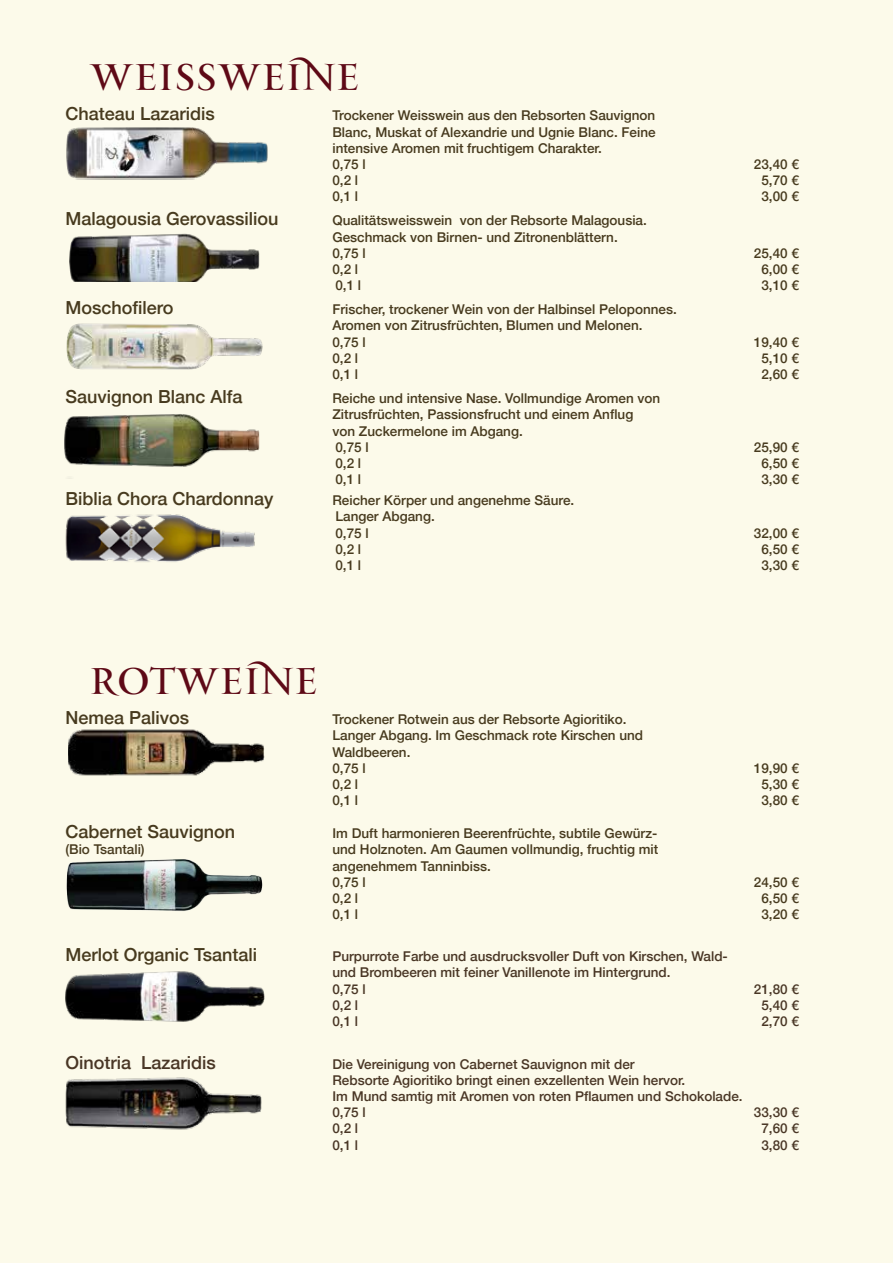
<style>
.page{position:relative;width:893px;height:1263px;background:#fcfaea}
.page>*{position:absolute;margin:0;border:0;box-sizing:border-box;transform-origin:0 0}
.t1{font:36px "PF Monumenta Pro";color:#5e0916}
.t2{font:500 18px "Helvetica Neue";color:#473a1e}
.t3{font:500 18px "Helvetica Neue";color:#493625}
.t4{font:500 13.5px/16.2px "Helvetica Neue";color:#473a1e}
.t5{font:500 13.5px/16.2px "Helvetica Neue";color:#493625}
</style>
<div class="page">
<img style="left:64px;top:126px;width:204px;height:53px">
<img style="left:69px;top:233px;width:191px;height:49px">
<img style="left:65px;top:321px;width:200px;height:51px">
<img style="left:64px;top:414px;width:195px;height:69px">
<img style="left:69px;top:727px;width:195px;height:53px">
<img style="left:64px;top:859px;width:200px;height:52px">
<img style="left:62px;top:505px;width:199px;height:69px">
<img style="left:64px;top:970px;width:200px;height:53px">
<img style="left:64px;top:1074px;width:197px;height:60px">
<h1 class="t1" style="left:89px;top:55px;width:272px">WEISSWEINE</h1>
<h2 class="t2" style="left:65px;top:100px;width:151px">Chateau Lazaridis</h2>
<p class="t4" style="left:332px;top:106px;width:325px">Trockener Weisswein aus den Rebsorten Sauvignon Blanc, Muskat of Alexandrie und Ugnie Blanc. Feine intensive Aromen mit fruchtigem Charakter.<br>0,75 l</p>
<p class="t4" style="left:754px;top:155px;width:47px">23,40 €</p>
<p class="t4" style="left:332px;top:171px;width:27px">0,2 l</p>
<p class="t4" style="left:761px;top:171px;width:39px">5,70 €</p>
<p class="t4" style="left:332px;top:187px;width:27px">0,1 l</p>
<p class="t4" style="left:761px;top:187px;width:39px">3,00 €</p>
<h2 class="t2" style="left:65px;top:205px;width:215px">Malagousia Gerovassiliou</h2>
<p class="t4" style="left:332px;top:211px;width:316px">Qualitätsweisswein von der Rebsorte Malagousia.<br>Geschmack von Birnen- und Zitronenblättern.<br>0,75 l</p>
<p class="t4" style="left:754px;top:244px;width:47px">25,40 €</p>
<p class="t4" style="left:332px;top:260px;width:27px">0,2 l</p>
<p class="t4" style="left:761px;top:260px;width:39px">6,00 €</p>
<p class="t4" style="left:335px;top:276px;width:27px">0,1 l</p>
<p class="t4" style="left:761px;top:276px;width:39px">3,10 €</p>
<h2 class="t2" style="left:65px;top:293px;width:110px">Moschofilero</h2>
<p class="t4" style="left:332px;top:300px;width:346px">Frischer, trockener Wein von der Halbinsel Peloponnes.<br>Aromen von Zitrusfrüchten, Blumen und Melonen.<br>0,75 l</p>
<p class="t4" style="left:754px;top:333px;width:47px">19,40 €</p>
<p class="t4" style="left:332px;top:349px;width:27px">0,2 l</p>
<p class="t4" style="left:761px;top:349px;width:39px">5,10 €</p>
<p class="t4" style="left:332px;top:365px;width:27px">0,1 l</p>
<p class="t4" style="left:761px;top:365px;width:39px">2,60 €</p>
<h2 class="t2" style="left:65px;top:382px;width:179px">Sauvignon Blanc Alfa</h2>
<p class="t4" style="left:332px;top:389px;width:329px">Reiche und intensive Nase. Vollmundige Aromen von Zitrusfrüchten, Passionsfrucht und einem Anflug<br>von Zuckermelone im Abgang.<br>0,75 l</p>
<p class="t4" style="left:754px;top:438px;width:47px">25,90 €</p>
<p class="t4" style="left:335px;top:454px;width:27px">0,2 l</p>
<p class="t4" style="left:761px;top:454px;width:39px">6,50 €</p>
<p class="t4" style="left:335px;top:470px;width:27px">0,1 l</p>
<p class="t4" style="left:761px;top:470px;width:39px">3,30 €</p>
<h2 class="t2" style="left:65px;top:484px;width:210px">Biblia Chora Chardonnay</h2>
<p class="t4" style="left:332px;top:491px;width:243px">Reicher Körper und angenehme Säure.<br>Langer Abgang.<br>0,75 l</p>
<p class="t4" style="left:754px;top:523px;width:47px">32,00 €</p>
<p class="t4" style="left:335px;top:540px;width:27px">0,2 l</p>
<p class="t4" style="left:761px;top:540px;width:39px">6,50 €</p>
<p class="t4" style="left:335px;top:556px;width:27px">0,1 l</p>
<p class="t4" style="left:761px;top:556px;width:39px">3,30 €</p>
<h1 class="t1" style="left:89px;top:659px;width:230px">ROTWEINE</h1>
<h2 class="t2" style="left:65px;top:703px;width:125px">Nemea Palivos</h2>
<p class="t4" style="left:332px;top:710px;width:312px">Trockener Rotwein aus der Rebsorte Agioritiko.<br>Langer Abgang. Im Geschmack rote Kirschen und<br>Waldbeeren.<br>0,75 l</p>
<p class="t4" style="left:754px;top:759px;width:47px">19,90 €</p>
<p class="t4" style="left:332px;top:775px;width:27px">0,2 l</p>
<p class="t4" style="left:761px;top:775px;width:39px">5,30 €</p>
<p class="t4" style="left:332px;top:791px;width:27px">0,1 l</p>
<p class="t4" style="left:761px;top:791px;width:39px">3,80 €</p>
<h2 class="t2" style="left:65px;top:817px;width:171px">Cabernet Sauvignon</h2>
<p class="t4" style="left:332px;top:824px;width:326px">Im Duft harmonieren Beerenfrüchte, subtile Gewürz-</p>
<p class="t4" style="left:65px;top:840px;width:81px">(Bio Tsantali)</p>
<p class="t4" style="left:332px;top:840px;width:327px">und Holznoten. Am Gaumen vollmundig, fruchtig mit angenehmem Tanninbiss.<br>0,75 l</p>
<p class="t4" style="left:754px;top:873px;width:47px">24,50 €</p>
<p class="t4" style="left:332px;top:889px;width:27px">0,2 l</p>
<p class="t4" style="left:761px;top:889px;width:39px">6,50 €</p>
<p class="t4" style="left:332px;top:905px;width:27px">0,1 l</p>
<p class="t4" style="left:761px;top:905px;width:39px">3,20 €</p>
<h2 class="t2" style="left:65px;top:940px;width:193px">Merlot Organic Tsantali</h2>
<p class="t5" style="left:332px;top:947px;width:397px">Purpurrote Farbe und ausdrucksvoller Duft von Kirschen, Wald&shy;und Brombeeren mit feiner Vanillenote im Hintergrund.<br>0,75 l</p>
<p class="t5" style="left:754px;top:979px;width:47px">21,80 €</p>
<p class="t5" style="left:332px;top:996px;width:27px">0,2 l</p>
<p class="t5" style="left:761px;top:996px;width:39px">5,40 €</p>
<p class="t5" style="left:332px;top:1012px;width:27px">0,1 l</p>
<p class="t5" style="left:761px;top:1012px;width:39px">2,70 €</p>
<h2 class="t3" style="left:65px;top:1048px;width:152px">Oinotria Lazaridis</h2>
<p class="t5" style="left:332px;top:1054px;width:412px">Die Vereinigung von Cabernet Sauvignon mit der<br>Rebsorte Agioritiko bringt einen exzellenten Wein hervor.<br>Im Mund samtig mit Aromen von roten Pflaumen und Schokolade.<br>0,75 l</p>
<p class="t5" style="left:754px;top:1103px;width:47px">33,30 €</p>
<p class="t5" style="left:332px;top:1119px;width:27px">0,2 l</p>
<p class="t5" style="left:761px;top:1119px;width:39px">7,60 €</p>
<p class="t5" style="left:332px;top:1135px;width:27px">0,1 l</p>
<p class="t5" style="left:761px;top:1135px;width:39px">3,80 €</p>
</div>
